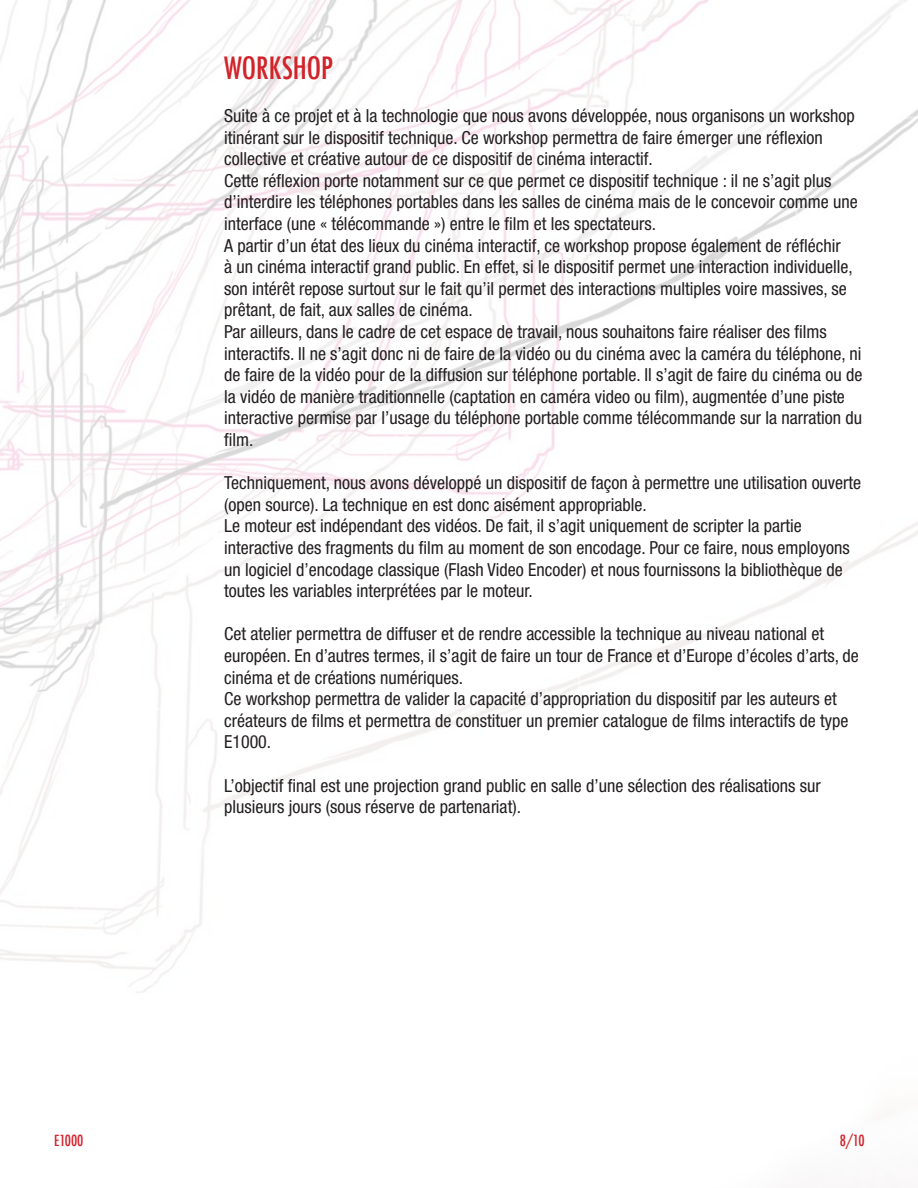
<style>
.page{position:relative;width:918px;height:1188px;background:#fff}
.page>*{position:absolute;margin:0;border:0;box-sizing:border-box;transform-origin:0 0}
.t1{font:500 condensed 30px "Futura";color:#d2232a}
.t2{font:condensed 18px/21.6px "Helvetica Neue";color:#231f20}
.t3{font:500 condensed 15px "Futura";color:#d2232a}
</style>
<div class="page">
<img style="left:0;top:0;width:918px;height:993px">
<h1 class="t1" style="left:224px;top:49px;width:111px">WORKSHOP</h1>
<p class="t2" style="left:224px;top:105px;width:640px">Suite à ce projet et à la technologie que nous avons développée, nous organisons un workshop itinérant sur le dispositif technique. Ce workshop permettra de faire émerger une réflexion collective et créative autour de ce dispositif de cinéma interactif.<br>Cette réflexion porte notamment sur ce que permet ce dispositif technique : il ne s’agit plus d’interdire les téléphones portables dans les salles de cinéma mais de le concevoir comme une interface (une « télécommande ») entre le film et les spectateurs.<br>A partir d’un état des lieux du cinéma interactif, ce workshop propose également de réfléchir<br>à un cinéma interactif grand public. En effet, si le dispositif permet une interaction individuelle, son intérêt repose surtout sur le fait qu’il permet des interactions multiples voire massives, se prêtant, de fait, aux salles de cinéma.<br>Par ailleurs, dans le cadre de cet espace de travail, nous souhaitons faire réaliser des films interactifs. Il ne s’agit donc ni de faire de la vidéo ou du cinéma avec la caméra du téléphone, ni de faire de la vidéo pour de la diffusion sur téléphone portable. Il s’agit de faire du cinéma ou de la vidéo de manière traditionnelle (captation en caméra video ou film), augmentée d’une piste interactive permise par l’usage du téléphone portable comme télécommande sur la narration du film.</p>
<p class="t2" style="left:224px;top:472px;width:639px">Techniquement, nous avons développé un dispositif de façon à permettre une utilisation ouverte (open source). La technique en est donc aisément appropriable.<br>Le moteur est indépendant des vidéos. De fait, il s’agit uniquement de scripter la partie interactive des fragments du film au moment de son encodage. Pour ce faire, nous employons un logiciel d’encodage classique (Flash Video Encoder) et nous fournissons la bibliothèque de toutes les variables interprétées par le moteur.</p>
<p class="t2" style="left:224px;top:623px;width:636px">Cet atelier permettra de diffuser et de rendre accessible la technique au niveau national et européen. En d’autres termes, il s’agit de faire un tour de France et d’Europe d’écoles d’arts, de cinéma et de créations numériques.<br>Ce workshop permettra de valider la capacité d’appropriation du dispositif par les auteurs et créateurs de films et permettra de constituer un premier catalogue de films interactifs de type E1000.</p>
<p class="t2" style="left:224px;top:774px;width:598px">L’objectif final est une projection grand public en salle d’une sélection des réalisations sur plusieurs jours (sous réserve de partenariat).</p>
<p class="t3" style="left:54px;top:1131px;width:31px">E1000</p>
<p class="t3" style="left:840px;top:1131px;width:26px">8/10</p>
</div>
